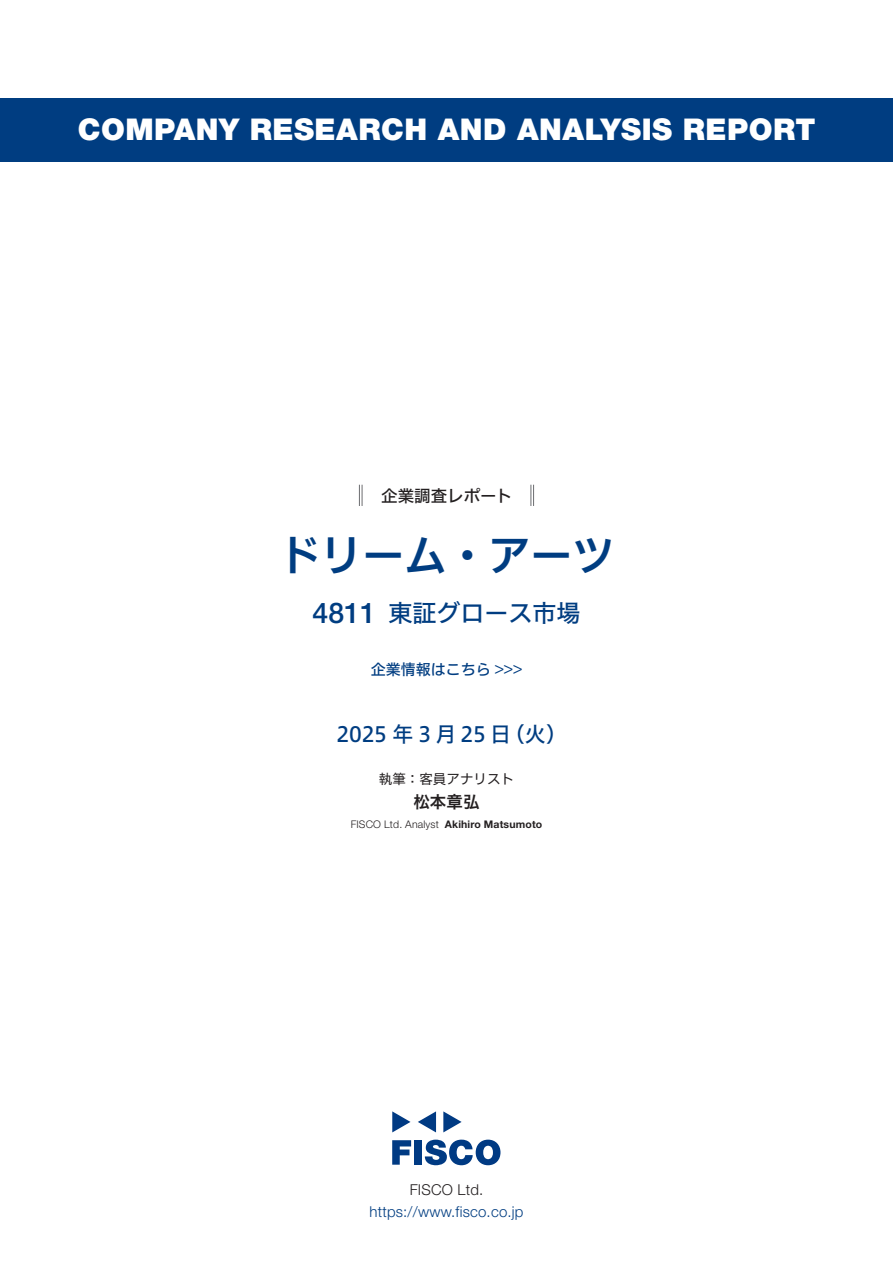
<style>
.page{position:relative;width:893px;height:1263px;background:#fff}
.page>*{position:absolute;margin:0;border:0;box-sizing:border-box;transform-origin:0 0}
.t1{font:42px "Hiragino UD Sans F Std N W6";color:#003d81}
.t2{font:900 30px "Helvetica Neue LT Std";letter-spacing:.015em;color:#fff}
.t3{font:500 28.5px "Helvetica Neue LT Std";color:#003d81}
.t4{font:24px "Hiragino UD Sans F Std N W5";color:#003d81}
.t5{font:21px "Hiragino UD Sans F Std N W5";letter-spacing:.2em;color:#003d81}
.t6{font:16.5px "Hiragino UD Sans F Std N W5";color:#231f20}
.t7{font:16.5px "Hiragino UD Sans F Std N W6";color:#231f20}
.t8{font:300 15px "Helvetica Neue LT Std";letter-spacing:.015em;color:#003d81}
.t9{font:15px "Hiragino UD Sans F Std N W5";color:#003d81}
.t10{font:300 15px "Helvetica Neue LT Std";letter-spacing:.015em;color:#231f20}
.t11{font:13.5px "Hiragino UD Sans F Std N W4";color:#231f20}
.t12{font:700 10.5px "Helvetica Neue LT Std";letter-spacing:.015em;color:#231f20}
.t13{font:300 10.5px "Helvetica Neue LT Std";letter-spacing:.015em;color:#231f20}
</style>
<div class="page">
<svg style="left:392px;top:1140px;width:19px;height:25px"></svg>
<div style="left:414px;top:1140px;width:8px;height:25px;background:#003a83"></div>
<svg style="left:425px;top:1139px;width:75px;height:26px"></svg>
<svg style="left:392px;top:1111px;width:18px;height:21px"></svg>
<svg style="left:443px;top:1111px;width:19px;height:21px"></svg>
<svg style="left:418px;top:1111px;width:18px;height:21px"></svg>
<div style="left:0;top:98px;width:893px;height:64px;background:#003d81"></div>
<svg style="left:359px;top:485px;width:4px;height:21px"></svg>
<svg style="left:531px;top:485px;width:3px;height:21px"></svg>
<p class="t2" style="left:78px;top:112px;width:739px">COMPANY RESEARCH AND ANALYSIS REPORT</p>
<p class="t6" style="left:365px;top:483px;width:149px">　企業調査レポート</p>
<h1 class="t1" style="left:278px;top:523px;width:338px">ドリーム・アーツ</h1>
<p class="t3" style="left:313px;top:596px;width:65px">4811</p>
<p class="t4" style="left:388px;top:594px;width:193px">東証グロース市場</p>
<p class="t9" style="left:371px;top:658px;width:153px">企業情報はこちら &lt;&lt;&lt;</p>
<p class="t5" style="left:336px;top:718px;width:176px">2025年3月25日</p>
<p class="t5" style="left:504px;top:718px;width:65px">（火(</p>
<p class="t11" style="left:379px;top:768px;width:137px">執筆：客員アナリスト</p>
<p class="t7" style="left:413px;top:789px;width:67px">松本章弘</p>
<p class="t12" style="left:445px;top:818px;width:99px">Akihiro Matsumoto</p>
<p class="t13" style="left:351px;top:818px;width:90px">FISCO Ltd. Analyst</p>
<p class="t10" style="left:410px;top:1180px;width:75px">FISCO Ltd.</p>
<p class="t8" style="left:369px;top:1202px;width:156px">https://www.fisco.co j p.</p>
</div>
